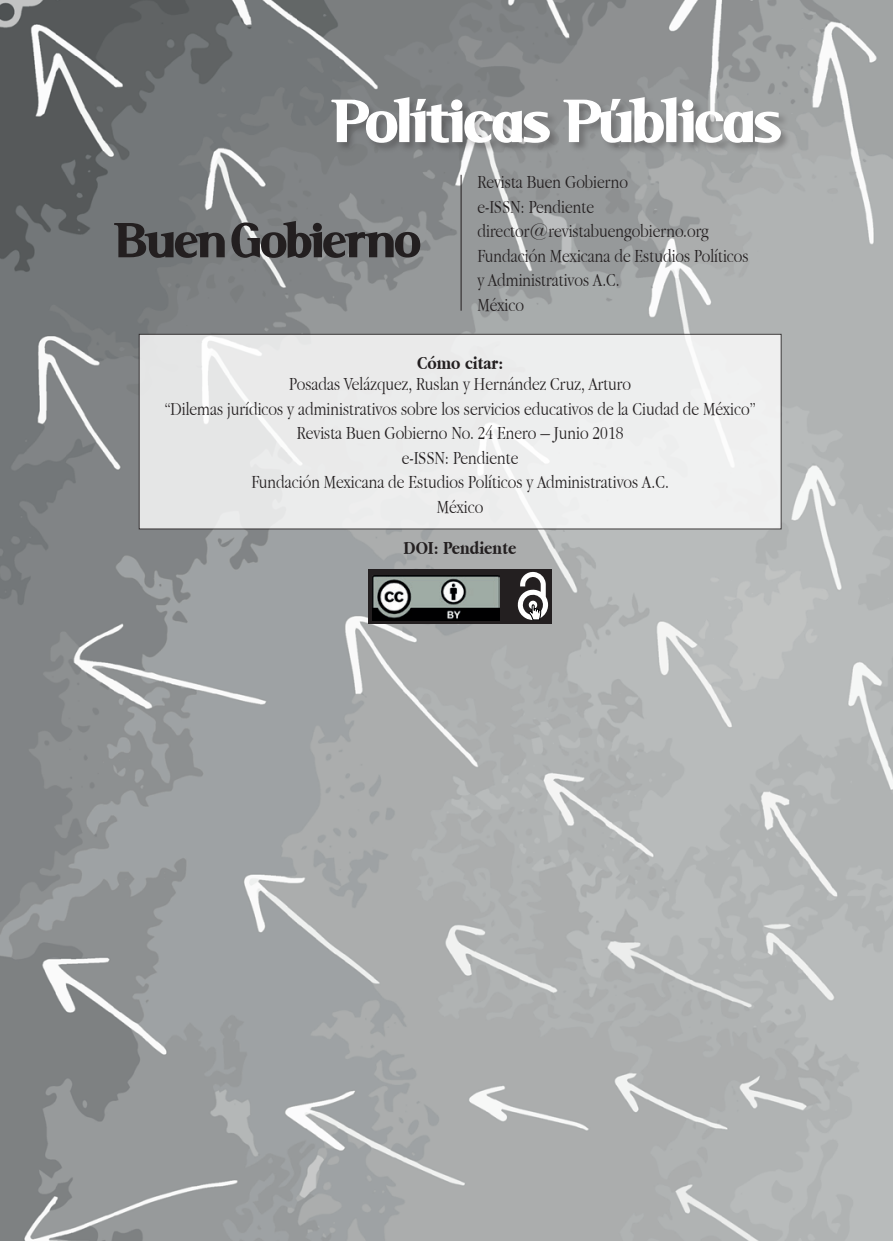
<style>
.page{position:relative;width:893px;height:1241px;background:#fff}
.page>*{position:absolute;margin:0;border:0;box-sizing:border-box;transform-origin:0 0}
.t1{font:900 66.5px "Serif";letter-spacing:.025em;color:#fff}
.t2{font:900 53.73px "Serif";letter-spacing:.025em;color:#231f20}
.t3{font:300 19.25px/24.5px "Apple Garamond";color:#231f20}
.t4{font:700 19.25px "Apple Garamond";color:#231f20}
</style>
<div class="page">
<img style="left:0;top:0;width:893px;height:1240px">
<div style="left:331px;top:97px;width:461px;height:57px;background:#231f20;opacity:.3"></div>
<div style="left:139px;top:334px;width:642px;height:195px;background:#ebecec"></div>
<hr style="left:461px;top:175px;width:1px;height:136px;background:#231f20">
<div style="left:368px;top:569px;width:184px;height:54px;background:#231f20"></div>
<img style="left:372px;top:575px;width:127px;height:45px">
<svg style="left:518px;top:572px;width:30px;height:48px"></svg>
<h1 class="t1" style="left:334px;top:84px;width:447px">Políticas Públicas</h1>
<p class="t3" style="left:477px;top:169px;width:273px">Revista Buen Gobierno<br>e-ISSN: Pendiente director@revistabuengobierno.org<br>Fundación Mexicana de Estudios Políticos y Administrativos A.C.<br>México</p>
<h2 class="t2" style="left:116px;top:210px;width:305px">Buen Gobierno</h2>
<p class="t4" style="left:417px;top:352px;width:88px">Cómo citar:</p>
<p class="t3" style="left:165px;top:371px;width:592px;text-align:center">Posadas Velázquez, Ruslan y Hernández Cruz, Arturo<br>“Dilemas jurídicos y administrativos sobre los servicios educativos de la Ciudad de México” Revista Buen Gobierno No. 24 Enero – Junio 2018<br>e-ISSN: Pendiente<br>Fundación Mexicana de Estudios Políticos y Administrativos A.C.<br>México</p>
<p class="t4" style="left:404px;top:537px;width:114px">DOI: Pendiente</p>
</div>
